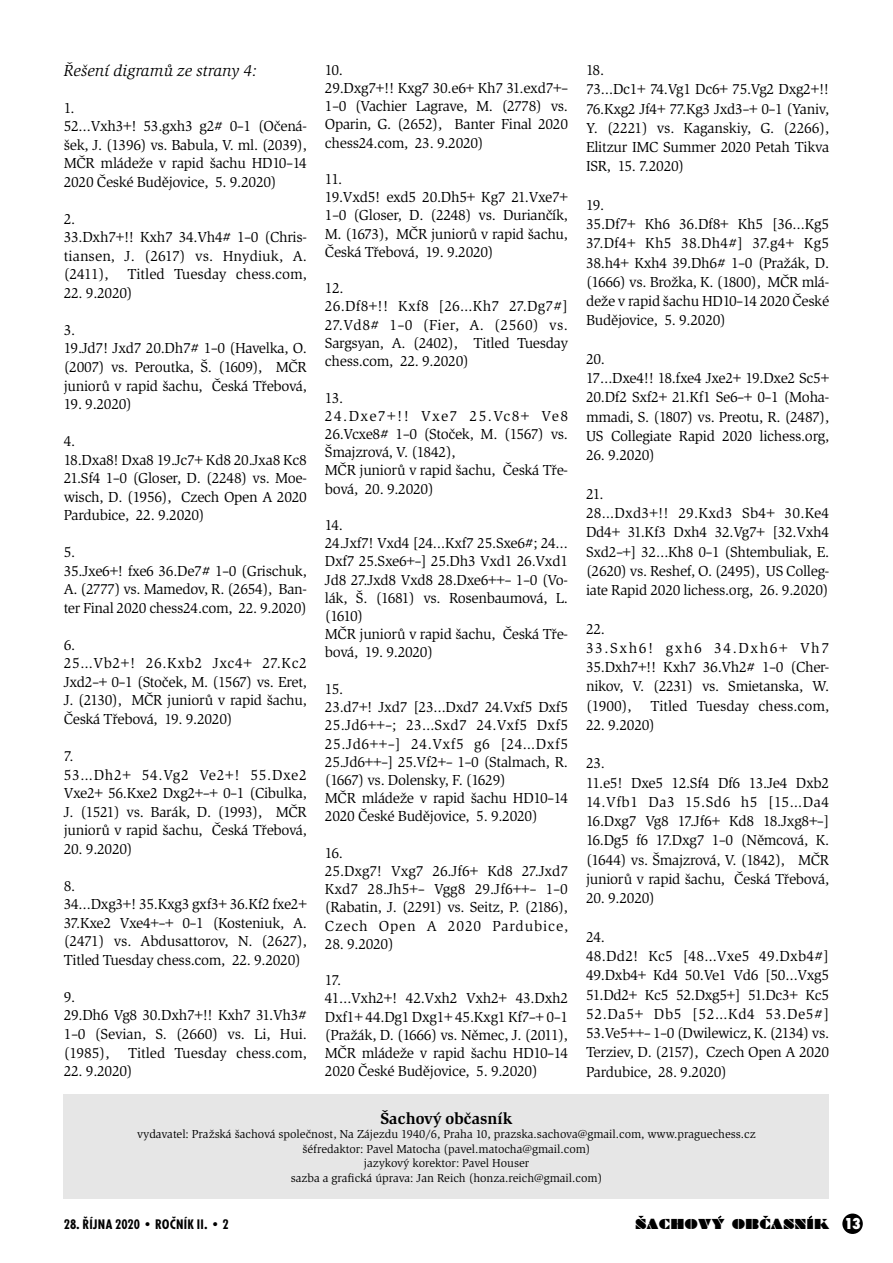
<style>
.page{position:relative;width:893px;height:1263px;background:#fff}
.page>*{position:absolute;margin:0;border:0;box-sizing:border-box;transform-origin:0 0}
.t1{font:italic 16.5px "Slimbach Itc TOT";color:#000}
.t2{font:700 16.5px "Slimbach Itc TOT";color:#000}
.t3{font:15px/18.1px "Slimbach Itc TOT";letter-spacing:-.02em;color:#000}
.t4{font:15px/18.5px "Slimbach Itc TOT";color:#000}
.t5{font:700 condensed 14.4px "Futura TOT";letter-spacing:.015em;color:#000}
.t6{font:13.2px "Braggadocio";letter-spacing:.025em;color:#000}
.t7{font:12px/14.4px "Slimbach Itc TOT";color:#000;text-align:center}
.s1{font-family:"Futura TOT Extr Bold Cond";font-size:16.5px;color:#fff}
</style>
<div class="page">
<div style="left:842px;top:1213px;width:21px;height:21px;background:#000;border-radius:50%"></div>
<div style="left:64px;top:1094px;width:765px;height:105px;background:#e6e6e6"></div>
<p class="t1" style="left:64px;top:61px;width:195px">Řešení digramů ze strany 4:</p>
<p class="t3" style="left:64px;top:98px;width:245px;line-height:18.6px">1.<br>52…Vxh3+! 53.gxh3 g2# 0–1 (Očená&shy;šek, J. (1396) vs. Babula, V. ml. (2039),<br>MČR mládeže v rapid šachu HD10–14<br>2020 České Budějovice, 5. 9.2020)</p>
<p class="t4" style="left:64px;top:210px;width:245px">2.<br>33.Dxh7+!! Kxh7 34.Vh4# 1–0 (Chris&shy;tiansen, J. (2617) vs. Hnydiuk, A. (2411), Titled Tuesday chess.com,</p>
<p class="t3" style="left:64px;top:284px;width:70px">22. 9.2020)</p>
<p class="t3" style="left:64px;top:321px;width:245px;line-height:18.6px">3.<br>19.Jd7! Jxd7 20.Dh7# 1–0 (Havelka, O. (2007) vs. Peroutka, Š. (1609), MČR juniorů v rapid šachu, Česká Třebová,</p>
<p class="t3" style="left:64px;top:395px;width:70px">19. 9.2020)</p>
<p class="t3" style="left:64px;top:432px;width:245px;line-height:18.6px">4.<br>18.Dxa8! Dxa8 19.Jc7+ Kd8 20.Jxa8 Kc8<br>21.Sf4 1–0 (Gloser, D. (2248) vs. Moe&shy;wisch, D. (1956), Czech Open A 2020<br>Pardubice, 22. 9.2020)</p>
<p class="t3" style="left:64px;top:543px;width:245px">5.<br>35.Jxe6+! fxe6 36.De7# 1–0 (Grischuk,<br>A. (2777) vs. Mamedov, R. (2654), Ban&shy;ter Final 2020 chess24.com, 22. 9.2020)</p>
<p class="t3" style="left:64px;top:636px;width:245px;line-height:18.6px">6.<br>25…Vb2+! 26.Kxb2 Jxc4+ 27.Kc2<br>Jxd2–+ 0–1 (Stoček, M. (1567) vs. Eret,<br>J. (2130), MČR juniorů v rapid šachu,<br>Česká Třebová, 19. 9.2020)</p>
<p class="t3" style="left:64px;top:747px;width:245px;line-height:18.6px">7.<br>53…Dh2+ 54.Vg2 Ve2+! 55.Dxe2<br>Vxe2+ 56.Kxe2 Dxg2+–+ 0–1 (Cibulka,<br>J. (1521) vs. Barák, D. (1993), MČR juniorů v rapid šachu, Česká Třebová,</p>
<p class="t3" style="left:64px;top:840px;width:70px">20. 9.2020)</p>
<p class="t3" style="left:64px;top:876px;width:245px;line-height:18.6px">8.<br>34…Dxg3+! 35.Kxg3 gxf3+ 36.Kf2 fxe2+<br>37.Kxe2 Vxe4+–+ 0–1 (Kosteniuk, A. (2471) vs. Abdusattorov, N. (2627),<br>Titled Tuesday chess.com, 22. 9.2020)</p>
<p class="t3" style="left:64px;top:988px;width:245px">9.<br>29.Dh6 Vg8 30.Dxh7+!! Kxh7 31.Vh3#<br>1–0 (Sevian, S. (2660) vs. Li, Hui. (1985), Titled Tuesday chess.com,</p>
<p class="t3" style="left:64px;top:1062px;width:70px">22. 9.2020)</p>
<p class="t3" style="left:325px;top:61px;width:245px">10.<br>29.Dxg7+!! Kxg7 30.e6+ Kh7 31.exd7+–<br>1–0 (Vachier Lagrave, M. (2778) vs.<br>Oparin, G. (2652), Banter Final 2020 chess24.com, 23. 9.2020)</p>
<p class="t3" style="left:325px;top:170px;width:245px">11.<br>19.Vxd5! exd5 20.Dh5+ Kg7 21.Vxe7+<br>1–0 (Gloser, D. (2248) vs. Duriančík,<br>M. (1673), MČR juniorů v rapid šachu,<br>Česká Třebová, 19. 9.2020)</p>
<p class="t3" style="left:325px;top:279px;width:245px">12.<br>26.Df8+!! Kxf8 [26…Kh7 27.Dg7#]<br>27.Vd8# 1–0 (Fier, A. (2560) vs.<br>Sargsyan, A. (2402), Titled Tuesday chess.com, 22. 9.2020)</p>
<p class="t3" style="left:325px;top:388px;width:245px">13.<br>24.Dxe7+!! Vxe7 25.Vc8+ Ve8<br>26.Vcxe8# 1–0 (Stoček, M. (1567) vs.<br>Šmajzrová, V. (1842),<br>MČR juniorů v rapid šachu, Česká Tře&shy;bová, 20. 9.2020)</p>
<p class="t3" style="left:325px;top:516px;width:245px">14.<br>24.Jxf7! Vxd4 [24…Kxf7 25.Sxe6#; 24…<br>Dxf7 25.Sxe6+–] 25.Dh3 Vxd1 26.Vxd1<br>Jd8 27.Jxd8 Vxd8 28.Dxe6++– 1–0 (Vo&shy;lák, Š. (1681) vs. Rosenbaumová, L. (1610)<br>MČR juniorů v rapid šachu, Česká Tře&shy;bová, 19. 9.2020)</p>
<p class="t3" style="left:325px;top:680px;width:245px">15.<br>23.d7+! Jxd7 [23…Dxd7 24.Vxf5 Dxf5<br>25.Jd6++–; 23…Sxd7 24.Vxf5 Dxf5<br>25.Jd6++–] 24.Vxf5 g6 [24…Dxf5<br>25.Jd6++–] 25.Vf2+– 1–0 (Stalmach, R. (1667) vs. Dolensky, F. (1629)<br>MČR mládeže v rapid šachu HD10–14<br>2020 České Budějovice, 5. 9.2020)</p>
<p class="t3" style="left:325px;top:844px;width:245px">16.<br>25.Dxg7! Vxg7 26.Jf6+ Kd8 27.Jxd7<br>Kxd7 28.Jh5+– Vgg8 29.Jf6++– 1–0 (Rabatin, J. (2291) vs. Seitz, P. (2186),<br>Czech Open A 2020 Pardubice,</p>
<p class="t3" style="left:325px;top:935px;width:70px">28. 9.2020)</p>
<p class="t3" style="left:325px;top:971px;width:245px">17.<br>41…Vxh2+! 42.Vxh2 Vxh2+ 43.Dxh2<br>Dxf1+ 44.Dg1 Dxg1+ 45.Kxg1 Kf7–+ 0–1 (Pražák, D. (1666) vs. Němec, J. (2011),<br>MČR mládeže v rapid šachu HD10–14<br>2020 České Budějovice, 5. 9.2020)</p>
<p class="t3" style="left:586px;top:60px;width:245px;line-height:19.2px">18.<br>73…Dc1+ 74.Vg1 Dc6+ 75.Vg2 Dxg2+!!<br>76.Kxg2 Jf4+ 77.Kg3 Jxd3–+ 0–1 (Yaniv,<br>Y. (2221) vs. Kaganskiy, G. (2266),<br>Elitzur IMC Summer 2020 Petah Tikva<br>ISR, 15. 7.2020)</p>
<p class="t3" style="left:586px;top:195px;width:245px;line-height:19.2px">19.<br>35.Df7+ Kh6 36.Df8+ Kh5 [36…Kg5<br>37.Df4+ Kh5 38.Dh4#] 37.g4+ Kg5<br>38.h4+ Kxh4 39.Dh6# 1–0 (Pražák, D. (1666) vs. Brožka, K. (1800), MČR mlá&shy;deže v rapid šachu HD10–14 2020 České<br>Budějovice, 5. 9.2020)</p>
<p class="t3" style="left:586px;top:349px;width:245px;line-height:19.2px">20.<br>17…Dxe4!! 18.fxe4 Jxe2+ 19.Dxe2 Sc5+<br>20.Df2 Sxf2+ 21.Kf1 Se6–+ 0–1 (Moha&shy;mmadi, S. (1807) vs. Preotu, R. (2487),<br>US Collegiate Rapid 2020 lichess.org,</p>
<p class="t3" style="left:586px;top:446px;width:70px">26. 9.2020)</p>
<p class="t3" style="left:586px;top:484px;width:245px;line-height:19.2px">21.<br>28…Dxd3+!! 29.Kxd3 Sb4+ 30.Ke4<br>Dd4+ 31.Kf3 Dxh4 32.Vg7+ [32.Vxh4<br>Sxd2–+] 32…Kh8 0–1 (Shtembuliak, E. (2620) vs. Reshef, O. (2495), US Colleg&shy;iate Rapid 2020 lichess.org, 26. 9.2020)</p>
<p class="t3" style="left:586px;top:619px;width:245px;line-height:19.2px">22.<br>33.Sxh6! gxh6 34.Dxh6+ Vh7<br>35.Dxh7+!! Kxh7 36.Vh2# 1–0 (Cher&shy;nikov, V. (2231) vs. Smietanska, W. (1900), Titled Tuesday chess.com,</p>
<p class="t3" style="left:586px;top:716px;width:70px">22. 9.2020)</p>
<p class="t3" style="left:586px;top:754px;width:245px;line-height:19.2px">23.<br>11.e5! Dxe5 12.Sf4 Df6 13.Je4 Dxb2<br>14.Vfb1 Da3 15.Sd6 h5 [15…Da4<br>16.Dxg7 Vg8 17.Jf6+ Kd8 18.Jxg8+–]<br>16.Dg5 f6 17.Dxg7 1–0 (Němcová, K. (1644) vs. Šmajzrová, V. (1842), MČR juniorů v rapid šachu, Česká Třebová,</p>
<p class="t3" style="left:586px;top:889px;width:70px">20. 9.2020)</p>
<p class="t3" style="left:586px;top:927px;width:245px;line-height:19.2px">24.<br>48.Dd2! Kc5 [48…Vxe5 49.Dxb4#]<br>49.Dxb4+ Kd4 50.Ve1 Vd6 [50…Vxg5<br>51.Dd2+ Kc5 52.Dxg5+] 51.Dc3+ Kc5<br>52.Da5+ Db5 [52…Kd4 53.De5#]<br>53.Ve5++– 1–0 (Dwilewicz, K. (2134) vs.<br>Terziev, D. (2157), Czech Open A 2020<br>Pardubice, 28. 9.2020)</p>
<p class="t2" style="left:380px;top:1109px;width:133px">Šachový občasník</p>
<p class="t7" style="left:137px;top:1127px;width:620px">vydavatel: Pražská šachová společnost, Na Zájezdu 1940/6, Praha 10, prazska.sachova@gmail.com, www.praguechess.cz šéfredaktor: Pavel Matocha (pavel.matocha@gmail.com)<br>jazykový korektor: Pavel Houser<br>sazba a grafická úprava: Jan Reich (honza.reich@gmail.com)</p>
<p class="t5" style="left:64px;top:1216px;width:167px">28. ŘÍJNA 2020 • ROČNÍK II. • 2</p>
<p class="t6" style="left:635px;top:1216px;width:227px">SACHOVY OBCASNIK <span class="s1">13</span></p>
</div>
